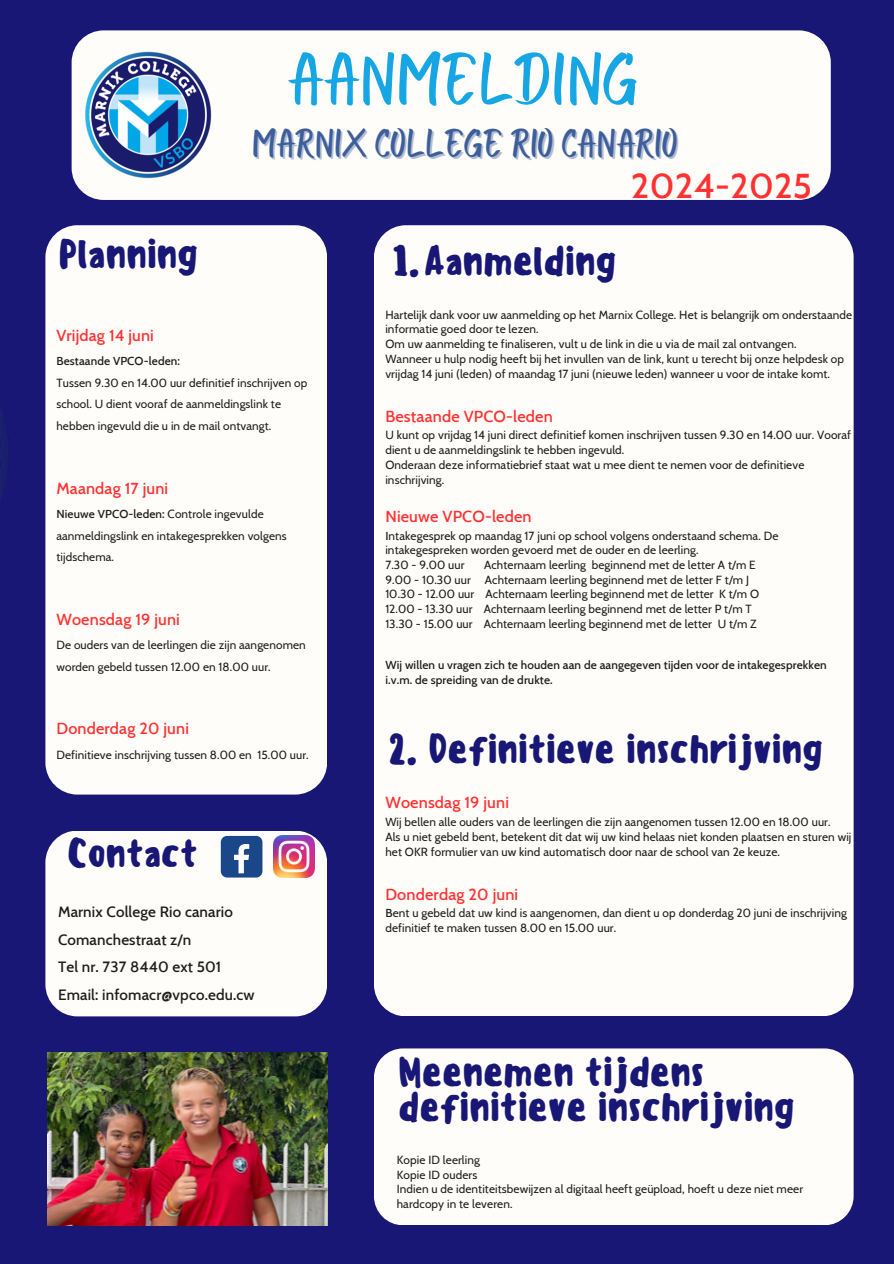
<style>
.page{position:relative;width:894px;height:1264px;background:#fff}
.page>*{position:absolute;margin:0;border:0;box-sizing:border-box;transform-origin:0 0}
.t1{font:75.15px "Bright Sunshine Cap";color:#16a6e4}
.t2{font:40.35px "Bright Sunshine Cap";color:#3d5e9a}
.t3{font:500 39.75px/34.8px "Sensei";letter-spacing:-.025em;color:#181775}
.t4{font:500 39px "Sensei";letter-spacing:-.025em;color:#181775}
.t5{font:500 35.25px "Cabin";letter-spacing:.01em;color:#ff3131}
.t6{font:500 16.2px "Cabin";letter-spacing:.01em;color:#ff3131}
.t7{font:500 15.15px/27.8px "Cabin";letter-spacing:.01em;color:#1d1d1b}
.t8{font:11.7px/14.7px "Cabin";letter-spacing:.01em;color:#1d1d1b}
.t9{font:500 11.7px "Cabin";letter-spacing:.01em;color:#1d1d1b}
.s1{font-weight:500}
</style>
<div class="page">
<div style="left:0;top:0;width:893px;height:1263px;background:#181775"></div>
<div style="left:72px;top:30px;width:758px;height:170px;background:#fffdfa;border-radius:32px"></div>
<div style="left:374px;top:225px;width:479px;height:790px;background:#fffdfa;border-radius:32px"></div>
<div style="left:45px;top:225px;width:282px;height:569px;background:#fffdfa;border-radius:32px"></div>
<div style="left:374px;top:1048px;width:479px;height:177px;background:#fffdfa;border-radius:29px"></div>
<img style="left:75px;top:42px;width:137px;height:141px">
<div style="left:45px;top:830px;width:282px;height:186px;background:#fffdfa;border-radius:32px"></div>
<img style="left:47px;top:1052px;width:280px;height:173px">
<div style="left:221px;top:836px;width:41px;height:41px;background:#1a4789;border-radius:6px"></div>
<svg style="left:234px;top:844px;width:15px;height:29px"></svg>
<img style="left:273px;top:836px;width:42px;height:41px">
<p class="t1" style="left:288px;top:29px;width:352px">AANMELDING</p>
<p class="t2" style="left:252px;top:116px;width:427px">MARNIX COLLEGE RIO CANARIO</p>
<p class="t3" style="left:58px;top:236px;width:142px">Planning</p>
<p class="t3" style="left:392px;top:244px;width:227px">1.Aanmelding</p>
<p class="t5" style="left:630px;top:164px;width:182px">2024-2025</p>
<p class="t6" style="left:56px;top:325px;width:99px">Vrijdag 14 juni</p>
<p class="t9" style="left:56px;top:354px;width:125px">Bestaande VPCO-leden:</p>
<p class="t8" style="left:56px;top:372px;width:252px;line-height:21.6px">Tussen 9.30 en 14.00 uur definitief inschrijven op school. U dient vooraf de aanmeldingslink te</p>
<p class="t8" style="left:56px;top:418px;width:216px">hebben ingevuld die u in de mail ontvangt.</p>
<p class="t6" style="left:56px;top:478px;width:113px">Maandag 17 juni</p>
<p class="t8" style="left:56px;top:503px;width:232px;line-height:21.6px"><span class="s1">Nieuwe VPCO-leden:</span> Controle ingevulde aanmeldingslink en intakegesprekken volgens tijdschema.</p>
<p class="t6" style="left:56px;top:609px;width:125px">Woensdag 19 juni</p>
<p class="t8" style="left:56px;top:634px;width:251px;line-height:21.6px">De ouders van de leerlingen die zijn aangenomen worden gebeld tussen 12.00 en 18.00 uur.</p>
<p class="t6" style="left:56px;top:718px;width:134px">Donderdag 20 juni</p>
<h3 class="t8" style="left:56px;top:747px;width:254px">Definitieve inschrijving tussen 8.00 en 15.00 uur.</h3>
<p class="t4" style="left:67px;top:829px;width:133px">Contact</p>
<p class="t7" style="left:58px;top:897px;width:198px">Marnix College Rio canario<br>Comanchestraat z/n<br>Tel nr. 737 8440 ext 501<br>Email: infomacr@vpco.edu.cw</p>
<h4 class="t8" style="left:385px;top:307px;width:468px">Hartelijk dank voor uw aanmelding op het Marnix College. Het is belangrijk om onderstaande informatie goed door te lezen.</h4>
<h3 class="t8" style="left:385px;top:336px;width:412px">Om uw aanmelding te finaliseren, vult u de link in die u via de mail zal ontvangen.</h3>
<p class="t8" style="left:385px;top:351px;width:460px">Wanneer u hulp nodig heeft bij het invullen van de link, kunt u terecht bij onze helpdesk op vrijdag 14 juni (leden) of maandag 17 juni (nieuwe leden) wanneer u voor de intake komt.</p>
<p class="t6" style="left:385px;top:406px;width:169px">Bestaande VPCO-leden</p>
<p class="t8" style="left:385px;top:428px;width:467px">U kunt op vrijdag 14 juni direct definitief komen inschrijven tussen 9.30 en 14.00 uur. Vooraf dient u de aanmeldingslink te hebben ingevuld.</p>
<p class="t8" style="left:385px;top:457px;width:420px">Onderaan deze informatiebrief staat wat u mee dient te nemen voor de definitieve inschrijving.</p>
<p class="t6" style="left:385px;top:506px;width:148px">Nieuwe VPCO-leden</p>
<p class="t8" style="left:385px;top:528px;width:394px"><span class="s1">I</span>ntakegesprek op maandag 17 juni op school volgens onderstaand schema. De intakegespreken worden gevoerd met de ouder en de leerling.</p>
<p class="t8" style="left:385px;top:557px;width:81px">7.30 - 9.00 uur</p>
<p class="t8" style="left:484px;top:557px;width:273px">Achternaam leerling beginnend met de letter A t/m E</p>
<p class="t8" style="left:385px;top:572px;width:365px">9.00 - 10.30 uur Achternaam leerling beginnend met de letter F t/m J</p>
<p class="t8" style="left:385px;top:587px;width:375px">10.30 - 12.00 uur Achternaam leerling beginnend met de letter K t/m O</p>
<p class="t8" style="left:385px;top:601px;width:89px">12.00 - 13.30 uur</p>
<p class="t8" style="left:483px;top:601px;width:269px">Achternaam leerling beginnend met de letter P t/m T</p>
<p class="t8" style="left:385px;top:616px;width:89px">13.30 - 15.00 uur</p>
<p class="t8" style="left:483px;top:616px;width:274px">Achternaam leerling beginnend met de letter U t/m Z</p>
<p class="t9" style="left:385px;top:658px;width:442px">Wij willen u vragen zich te houden aan de aangegeven tijden voor de intakegesprekken</p>
<p class="t9" style="left:385px;top:672px;width:169px">i.v.m. de spreiding van de drukte.</p>
<h6 class="t3" style="left:388px;top:731px;width:437px">2. Definitieve inschrijving</h6>
<h5 class="t6" style="left:385px;top:792px;width:125px">Woensdag 19 juni</h5>
<h3 class="t8" style="left:385px;top:814px;width:446px">Wij bellen alle ouders van de leerlingen die zijn aangenomen tussen 12.00 en 18.00 uur.</h3>
<p class="t8" style="left:385px;top:829px;width:467px">Als u niet gebeld bent, betekent dit dat wij uw kind helaas niet konden plaatsen en sturen wij het OKR formulier van uw kind automatisch door naar de school van 2e keuze.</p>
<p class="t6" style="left:385px;top:884px;width:134px">Donderdag 20 juni</p>
<p class="t8" style="left:385px;top:905px;width:463px"><span class="s1">B</span>ent u gebeld dat uw kind is aangenomen, dan dient u op donderdag 20 juni de inschrijving definitief te maken tussen 8.00 en 15.00 uur.</p>
<h3 class="t3" style="left:397px;top:1054px;width:399px">Meenemen tijdens definitieve inschrijving</h3>
<p class="t8" style="left:396px;top:1152px;width:85px">Kopie ID leerling</p>
<p class="t8" style="left:396px;top:1166px;width:82px">Kopie ID ouders</p>
<p class="t8" style="left:396px;top:1181px;width:407px">Indien u de identiteitsbewijzen al digitaal heeft geüpload, hoeft u deze niet meer</p>
<p class="t8" style="left:396px;top:1196px;width:117px">hardcopy in te leveren.</p>
</div>
